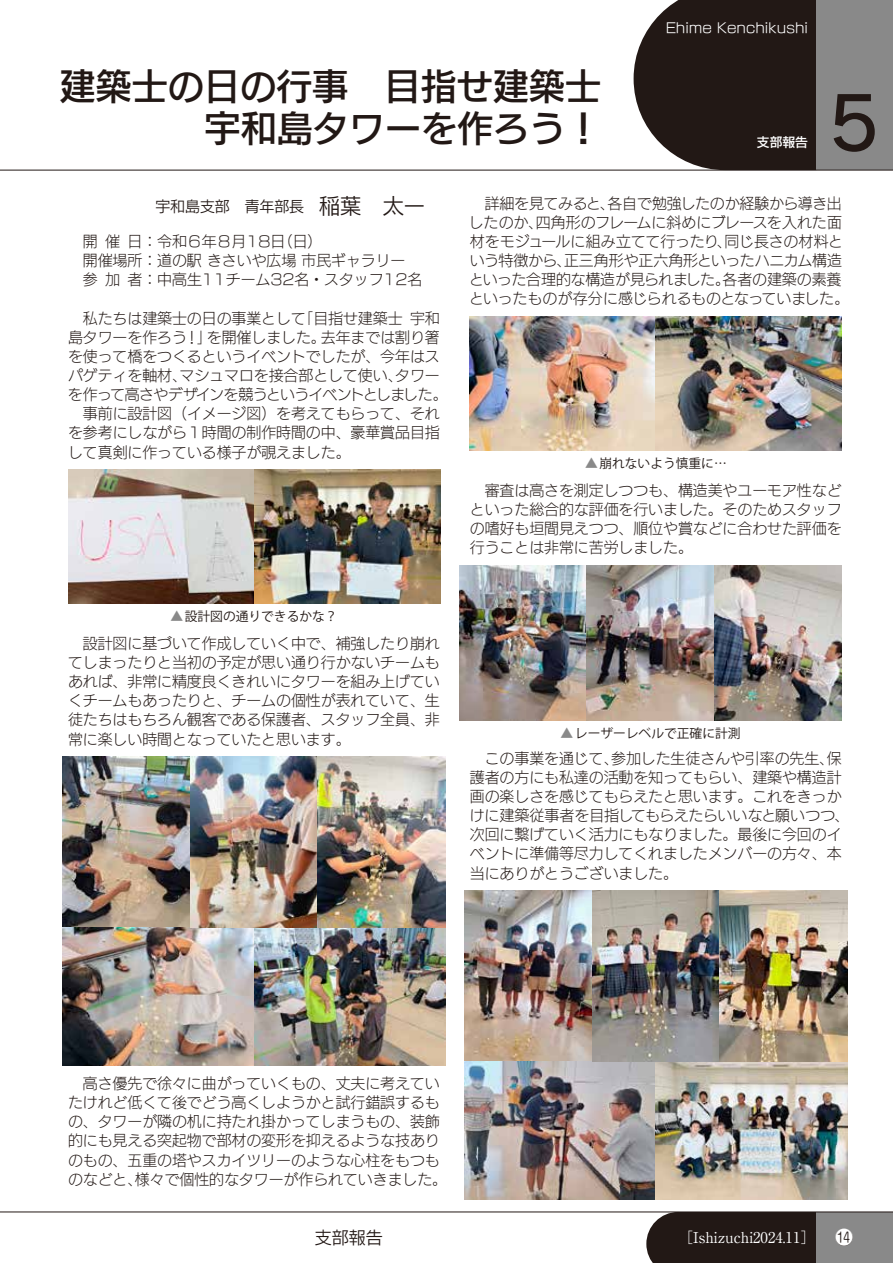
<style>
.page{position:relative;width:893px;height:1263px;background:#fff}
.page>*{position:absolute;margin:0;border:0;box-sizing:border-box;transform-origin:0 0}
.t1{font:72.3px "Rodin Pro DB 90 msp RKSJ H";color:#221815}
.t2{font:36.15px/42.5px "New Rodin Pro DB 90 msp RKSJ H";color:#221815;text-align:right}
.t3{font:16.95px "New Rodin Pro M 90 msp RKSJ H";color:#221815}
.t4{font:14.85px/19.2px "New Rodin Pro L 90 msp RKSJ H";color:#221815}
.t5{font:14.85px "Ryumin Pro Regular 90 msp RKSJ H";color:#fff}
.t6{font:14.85px "New Rodin Pro M 90 msp RKSJ H";color:#221815}
.t7{font:13.8px "New Rodin Pro M 90 msp RKSJ H";color:#fff}
.t8{font:12.75px "Koz Go Pro Regular 90 msp RKSJ H";color:#221815}
.t9{font:12.75px "New Rodin Pro DB 90 msp RKSJ H";color:#fff}
.s1{font-size:21.3px}
.s2{color:#898989}
</style>
<div class="page">
<svg style="left:646px;top:1212px;width:32px;height:51px;background:#453d3a"></svg>
<svg style="left:634px;top:0;width:182px;height:170px;background:#382f2d"></svg>
<div style="left:678px;top:1212px;width:138px;height:51px;background:#221815"></div>
<div style="left:816px;top:1212px;width:77px;height:51px;background:#898989"></div>
<div style="left:816px;top:0;width:77px;height:170px;background:#898989"></div>
<hr style="left:0;top:1211px;width:893px;height:1px;background:#221815">
<hr style="left:0;top:170px;width:893px;height:1px;background:#221815">
<img style="left:68px;top:470px;width:372px;height:134px">
<img style="left:470px;top:317px;width:372px;height:134px">
<img style="left:459px;top:566px;width:383px;height:155px">
<img style="left:63px;top:757px;width:382px;height:308px">
<img style="left:465px;top:891px;width:382px;height:308px">
<svg style="left:835px;top:1229px;width:18px;height:17px"></svg>
<h2 class="t2" style="left:60px;top:62px;width:544px">建築士の日の行事　目指せ建築士宇和島タワーを作ろう！</h2>
<p class="t7" style="left:666px;top:17px;width:144px">Ehime Kenchikushi</p>
<p class="t9" style="left:757px;top:132px;width:52px">支部報告</p>
<h1 class="t1" style="left:829px;top:76px;width:51px">5</h1>
<p class="t6" style="left:155px;top:194px;width:271px">宇和島支部　青年部長　<span class="s1">稲葉　太一</span></p>
<p class="t4" style="left:83px;top:230px;width:341px">開催日：令和６年８月18日（日）<br>開催場所：道の駅 きさいや広場 市民ギャラリー参加者：中高生11チーム32名・スタッフ12名</p>
<p class="t4" style="left:68px;top:307px;width:381px">　私たちは建築士の日の事業として「目指せ建築士　宇和島タワーを作ろう！」を開催しました。去年までは割り箸を使って橋をつくるというイベントでしたが、今年はスパゲティを軸材、マシュマロを接合部として使い、タワーを作って高さやデザインを競うというイベントとしました。　事前に設計図（イメージ図）を考えてもらって、それを参考にしながら１時間の制作時間の中、豪華賞品目指して真剣に作っている様子が覗えました。</p>
<p class="t8" style="left:170px;top:608px;width:169px"><span class="s2">▲</span>設計図の通りできるかな？</p>
<p class="t4" style="left:68px;top:632px;width:373px;text-align:justify">　設計図に基づいて作成していく中で、補強したり崩れてしまったりと当初の予定が思い通り行かないチームもあれば、非常に精度良くきれいにタワーを組み上げていくチームもあったりと、チームの個性が表れていて、生徒たちはもちろん観客である保護者、スタッフ全員、非常に楽しい時間となっていたと思います。</p>
<p class="t4" style="left:469px;top:192px;width:382px">　詳細を見てみると、各自で勉強したのか経験から導き出したのか、四角形のフレームに斜めにブレースを入れた面材をモジュールに組み立てて行ったり、同じ長さの材料という特徴から、正三角形や正六角形といったハニカム構造といった合理的な構造が見られました。各者の建築の素養といったものが存分に感じられるものとなっていました。</p>
<p class="t8" style="left:585px;top:455px;width:143px"><span class="s2">▲</span>崩れないよう慎重に…</p>
<p class="t4" style="left:470px;top:479px;width:373px;text-align:justify">　審査は高さを測定しつつも、構造美やユーモア性などといった総合的な評価を行いました。そのためスタッフの嗜好も垣間見えつつ、順位や賞などに合わせた評価を行うことは非常に苦労しました。</p>
<p class="t8" style="left:561px;top:725px;width:182px"><span class="s2">▲</span>レーザーレベルで正確に計測</p>
<p class="t4" style="left:470px;top:747px;width:381px">　この事業を通じて、参加した生徒さんや引率の先生、保護者の方にも私達の活動を知ってもらい、建築や構造計画の楽しさを感じてもらえたと思います。これをきっかけに建築従事者を目指してもらえたらいいなと願いつつ、次回に繋げていく活力にもなりました。最後に今回のイベントに準備等尽力してくれましたメンバーの方々、本当にありがとうございました。</p>
<p class="t4" style="left:68px;top:1072px;width:381px">　高さ優先で徐々に曲がっていくもの、丈夫に考えていたけれど低くて後でどう高くしようかと試行錯誤するもの、タワーが隣の机に持たれ掛かってしまうもの、装飾的にも見える突起物で部材の変形を抑えるような技ありのもの、五重の塔やスカイツリーのような心柱をもつものなどと、様々で個性的なタワーが作られていきました。</p>
<p class="t3" style="left:315px;top:1223px;width:69px">支部報告</p>
<p class="t5" style="left:678px;top:1226px;width:138px">［Ishizuchi2024.11］</p>
</div>
